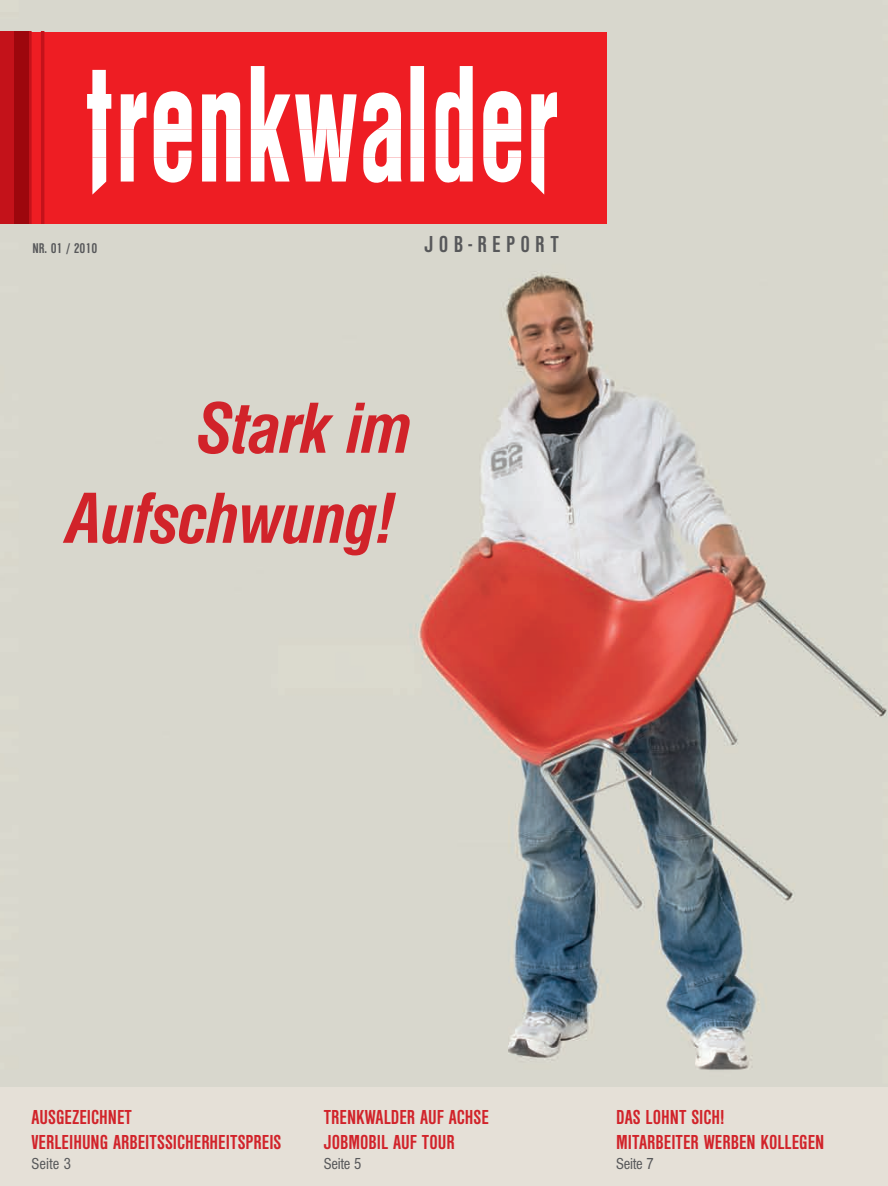
<style>
.page{position:relative;width:888px;height:1186px;background:#fff}
.page>*{position:absolute;margin:0;border:0;box-sizing:border-box;transform-origin:0 0}
.t1{font:75px/90px "Nimbus San DCE Bol Con Ita";letter-spacing:-.01em;color:#d1232a;text-align:right}
.t2{font:24px "Nimbus San DCE Bol Con";letter-spacing:.22em;color:#57585a}
.t3{font:21px/25.2px "Nimbus San DCE Bol Con";color:#d1232a}
.t4{font:16.5px "Nimbus San DCE Reg Con";letter-spacing:-.02em;color:#57585a}
.t5{font:14.7px "Nimbus San DCE Bol Con";color:#57585a}
</style>
<div class="page">
<img style="left:0;top:0;width:888px;height:1087px">
<div style="left:0;top:32px;width:606px;height:192px;background:#ee1d23"></div>
<div style="left:0;top:32px;width:32px;height:192px;background:#c4121a"></div>
<div style="left:14px;top:32px;width:15px;height:192px;background:#9d070d"></div>
<hr style="left:41px;top:32px;width:3px;height:192px;background:#c4121a">
<svg style="left:87px;top:66px;width:470px;height:129px"></svg>
<div style="left:0;top:1087px;width:888px;height:99px;background:#e5e0d7"></div>
<p class="t5" style="left:32px;top:240px;width:67px">NR. 01 / 2010</p>
<p class="t2" style="left:424px;top:231px;width:136px">JOB-REPORT</p>
<h1 class="t1" style="left:66px;top:384px;width:346px">Stark im<br>Aufschwung!</h1>
<p class="t3" style="left:31px;top:1105px;width:251px">AUSGEZEICHNET<br>VERLEIHUNG ARBEITSSICHERHEITSPREIS</p>
<p class="t4" style="left:31px;top:1154px;width:41px">Seite 3</p>
<p class="t3" style="left:324px;top:1105px;width:167px">TRENKWALDER AUF ACHSE<br>JOBMOBIL AUF TOUR</p>
<p class="t4" style="left:324px;top:1154px;width:39px">Seite 5</p>
<p class="t3" style="left:616px;top:1105px;width:210px">DAS LOHNT SICH!<br>MITARBEITER WERBEN KOLLEGEN</p>
<p class="t4" style="left:616px;top:1154px;width:39px">Seite 7</p>
</div>
